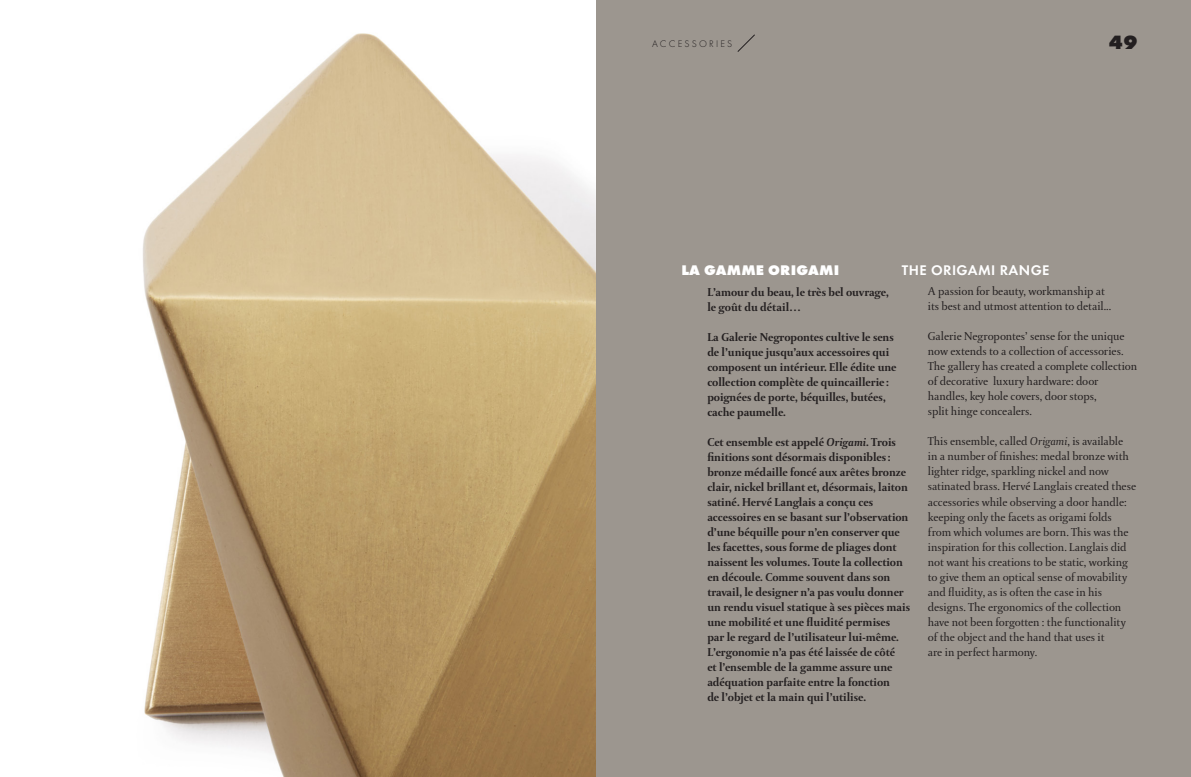
<style>
.page{position:relative;width:1191px;height:777px;background:#fff}
.page>*{position:absolute;margin:0;border:0;box-sizing:border-box;transform-origin:0 0}
.t1{font:700 20px "Futura TOT Extr";color:#231f20}
.Texte_CRT_FR{font:600 14.5px "Futura TOT";letter-spacing:.03em;color:#fff}
.Texte_CRT_FR-2{font:700 14.5px "Futura TOT Extr";letter-spacing:.015em;color:#fff}
.Txt_crt_12_FR{font:700 12px/15px "DTL Paradox ST";color:#231f20}
.Txt_Crt_12_ANG{font:12px/15px "DTL Paradox T";letter-spacing:-.005em;color:#231f20}
.t2{font:10px "Futura TOT Ligh";letter-spacing:.215em;color:#231f20}
.s1{font-style:italic}
.s2{font-family:"DTL Paradox ST";font-style:italic}
</style>
<div class="page">
<div style="left:595px;top:0;width:596px;height:777px;background:#9c968f"></div>
<img style="left:143px;top:33px;width:452px;height:744px">
<svg style="left:737px;top:34px;width:18px;height:18px"></svg>
<p class="t2" style="left:652px;top:38px;width:82px">ACCESSORIES</p>
<h1 class="t1" style="left:1109px;top:30px;width:30px">49</h1>
<p class="Texte_CRT_FR-2" style="left:681px;top:262px;width:159px">LA GAMME ORIGAMI</p>
<p class="Texte_CRT_FR" style="left:902px;top:262px;width:149px">THE ORIGAMI RANGE</p>
<p class="Txt_crt_12_FR" style="left:707px;top:284px;width:183px">L’amour du beau, le très bel ouvrage, le goût du détail…</p>
<p class="Txt_crt_12_FR" style="left:707px;top:329px;width:191px">La Galerie Negropontes cultive le sens de l’unique jusqu’aux accessoires qui composent un intérieur. Elle édite une collection complète de quincaillerie : poignées de porte, béquilles, butées, cache paumelle.</p>
<p class="Txt_crt_12_FR" style="left:707px;top:434px;width:204px">Cet ensemble est appelé <span class="s1">Origami</span>. Trois finitions sont désormais disponibles: bronze médaille foncé aux arêtes bronze clair, nickel brillant et, désormais, laiton satiné. Hervé Langlais a conçu ces accessoires en se basant sur l’observation d’une béquille pour n’en conserver que les facettes, sous forme de pliages dont naissent les volumes. Toute la collection en découle. Comme souvent dans son travail, le designer n’a pas voulu donner un rendu visuel statique à ses pièces mais une mobilité et une fluidité permises par le regard de l’utilisateur lui-même.<br>L’ergonomie n’a pas été laissée de côté<br>et l’ensemble de la gamme assure une adéquation parfaite entre la fonction<br>de l’objet et la main qui l’utilise.</p>
<p class="Txt_Crt_12_ANG" style="left:928px;top:284px;width:185px">A passion for beauty, workmanship at its best and utmost attention to detail...</p>
<p class="Txt_Crt_12_ANG" style="left:928px;top:329px;width:198px">Galerie Negropontes’ sense for the unique now extends to a collection of accessories.</p>
<p class="Txt_Crt_12_ANG" style="left:928px;top:359px;width:211px">The gallery has created a complete collection of decorative luxury hardware: door handles, key hole covers, door stops,<br>split hinge concealers.</p>
<p class="Txt_Crt_12_ANG" style="left:928px;top:434px;width:210px">This ensemble, called <span class="s2">Origami</span>, is available<br>in a number of finishes: medal bronze with lighter ridge, sparkling nickel and now satinated brass. Hervé Langlais created these accessories while observing a door handle: keeping only the facets as origami folds from which volumes are born. This was the inspiration for this collection. Langlais did not want his creations to be static, working to give them an optical sense of movability and fluidity, as is often the case in his designs. The ergonomics of the collection have not been forgotten : the functionality of the object and the hand that uses it<br>are in perfect harmony.</p>
</div>
